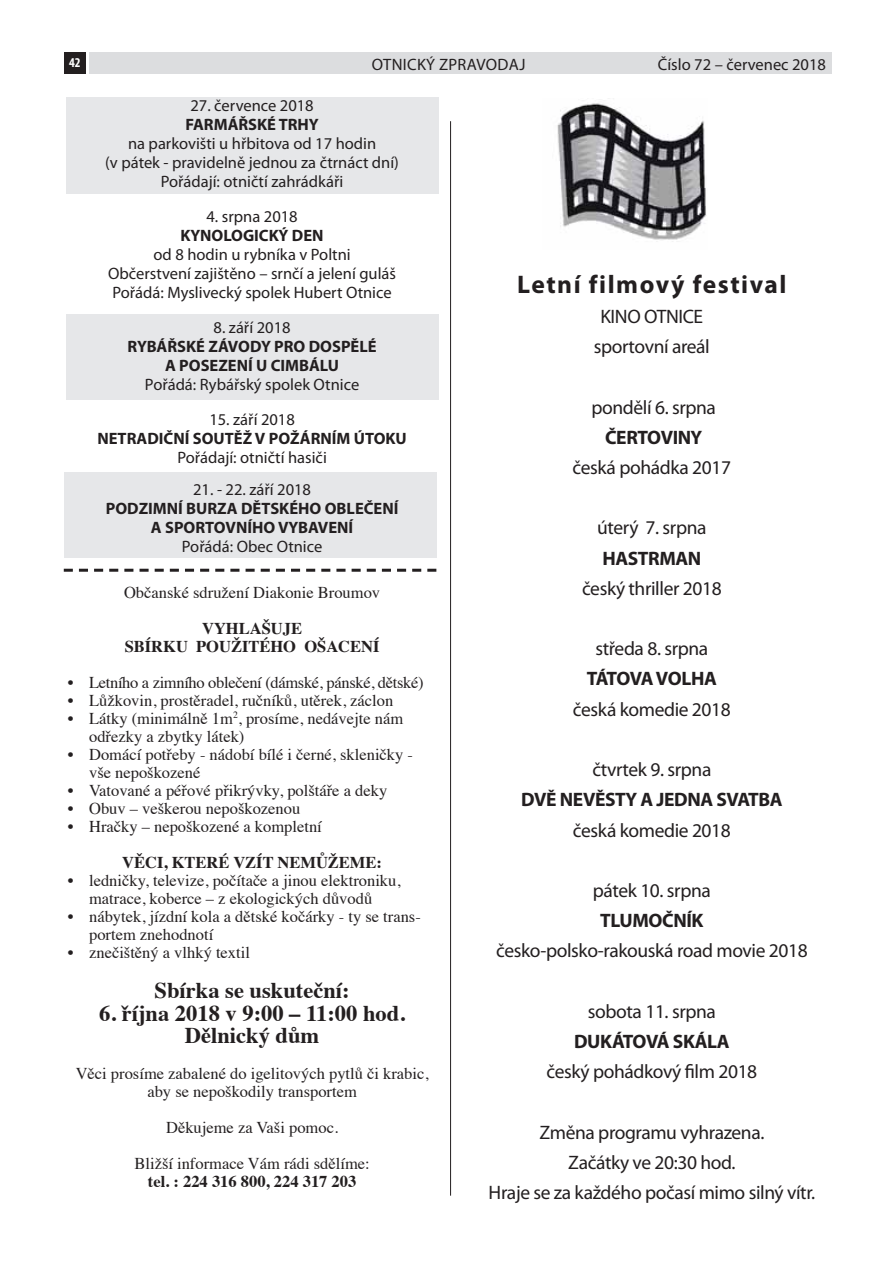
<style>
.page{position:relative;width:893px;height:1263px;background:#fff}
.page>*{position:absolute;margin:0;border:0;box-sizing:border-box;transform-origin:0 0}
.t1{font:700 25.5px "Myriad Pro";letter-spacing:.06em;color:#231f20}
.t2{font:700 22.5px/22.5px "Times";color:#231f20;text-align:center}
.t3{font:19.5px/30.2px "Myriad Pro";letter-spacing:-.02em;color:#231f20}
.t4{font:700 19.5px "Myriad Pro";letter-spacing:-.02em;color:#231f20}
.t5{font:16.5px/18px "Times";color:#231f20}
.t6{font:16.5px/18.9px "Myriad Pro";color:#231f20;text-align:center}
.t7{font:700 16.5px/19px "Myriad Pro";color:#231f20;text-align:center}
.t8{font:700 16.5px/18px "Times";color:#231f20;text-align:center}
.t9{font:16.5px "Times";letter-spacing:-.02em;color:#231f20}
.t10{font:16.5px "Myriad Pro";letter-spacing:.02em;color:#231f20}
.t11{font:700 condensed 13.5px "Myriad Pro";color:#fff}
</style>
<div class="page">
<div style="left:89px;top:52px;width:743px;height:22px;background:#dcdddf"></div>
<div style="left:64px;top:52px;width:22px;height:22px;background:#231f20"></div>
<hr style="left:450px;top:121px;width:1px;height:1075px;background:#231f20">
<img style="left:557px;top:103px;width:150px;height:139px">
<svg style="left:64px;top:569px;width:372px;height:3px"></svg>
<div style="left:64px;top:473px;width:372px;height:85px;background:#e6e7e9"></div>
<div style="left:66px;top:315px;width:372px;height:85px;background:#e6e7e9"></div>
<div style="left:66px;top:97px;width:372px;height:96px;background:#e6e7e9"></div>
<p class="t11" style="left:69px;top:54px;width:13px">42</p>
<p class="t10" style="left:372px;top:54px;width:155px">otnický zpravodaj</p>
<p class="t6" style="left:658px;top:55px;width:170px">Číslo 72 – červenec 2018</p>
<p class="t6" style="left:190px;top:96px;width:125px">27. července 2018</p>
<p class="t7" style="left:186px;top:115px;width:135px">FARMÁŘSKÉ TRHY</p>
<p class="t6" style="left:105px;top:134px;width:295px">na parkovišti u hřbitova od 17 hodin<br>(v pátek - pravidelně jednou za čtrnáct dní)<br>Pořádají: otničtí zahrádkáři</p>
<p class="t6" style="left:206px;top:207px;width:93px">4. srpna 2018</p>
<p class="t7" style="left:181px;top:225px;width:145px">KYNOLOGICKÝ DEN</p>
<p class="t6" style="left:108px;top:245px;width:289px">od 8 hodin u rybníka v Poltni<br>Občerstvení zajištěno – srnčí a jelení guláš<br>Pořádá: Myslivecký spolek Hubert Otnice</p>
<p class="t6" style="left:214px;top:318px;width:79px">8. září 2018</p>
<p class="t7" style="left:128px;top:336px;width:249px">RYBÁŘSKÉ ZÁVODY PRO DOSPĚLÉ<br>A POSEZENÍ U CIMBÁLU</p>
<p class="t6" style="left:145px;top:375px;width:216px">Pořádá: Rybářský spolek Otnice</p>
<p class="t6" style="left:209px;top:410px;width:87px">15. září 2018</p>
<p class="t7" style="left:97px;top:428px;width:311px">NETRADIČNÍ SOUTĚŽ V POŽÁRNÍM ÚTOKU</p>
<p class="t6" style="left:177px;top:448px;width:151px">Pořádají: otničtí hasiči</p>
<p class="t6" style="left:193px;top:479px;width:119px">21. - 22. září 2018</p>
<p class="t7" style="left:106px;top:498px;width:294px">PODZIMNÍ BURZA DĚTSKÉHO OBLEČENÍ<br>A SPORTOVNÍHO VYBAVENÍ</p>
<p class="t6" style="left:182px;top:536px;width:142px">Pořádá: Obec Otnice</p>
<p class="t5" style="left:124px;top:582px;width:258px">Občanské sdružení Diakonie Broumov</p>
<p class="t8" style="left:125px;top:617px;width:256px">VYHLAŠUJE<br>SBÍRKU POUŽITÉHO OŠACENÍ</p>
<p class="t9" style="left:68px;top:667px;width:357px">• Letního a zimního oblečení (dámské, pánské, dětské)</p>
<p class="t5" style="left:68px;top:690px;width:327px">• Lůžkovin, prostěradel, ručníků, utěrek, záclon</p>
<p class="t5" style="left:89px;top:708px;width:316px;text-indent:-21px">• Látky (minimálně 1m<sup>2</sup>, prosíme, nedávejte nám odřezky a zbytky látek)</p>
<p class="t5" style="left:89px;top:744px;width:325px;text-indent:-21px">• Domácí potřeby - nádobí bílé i černé, skleničky - vše nepoškozené</p>
<p class="t5" style="left:68px;top:780px;width:321px">• Vatované a péřové přikrývky, polštáře a deky</p>
<p class="t5" style="left:68px;top:798px;width:234px">• Obuv – veškerou nepoškozenou</p>
<p class="t5" style="left:68px;top:816px;width:256px">• Hračky – nepoškozené a kompletní</p>
<p class="t8" style="left:122px;top:851px;width:261px">VĚCI, KTERÉ VZÍT NEMŮŽEME:</p>
<p class="t5" style="left:68px;top:870px;width:334px;text-align:center">• ledničky, televize, počítače a jinou elektroniku, matrace, koberce – z ekologických důvodů</p>
<p class="t5" style="left:89px;top:906px;width:333px;text-indent:-21px">• nábytek, jízdní kola a dětské kočárky - ty se trans&shy;portem znehodnotí</p>
<p class="t5" style="left:68px;top:942px;width:184px">• znečištěný a vlhký textil</p>
<h2 class="t2" style="left:155px;top:977px;width:197px">Sbírka se uskuteční:</h2>
<h2 class="t2" style="left:99px;top:999px;width:307px">6. října 2018 v 9:00 – 11:00 hod.<br>Dělnický dům</h2>
<p class="t5" style="left:76px;top:1063px;width:354px;text-align:center">Věci prosíme zabalené do igelitových pytlů či krabic, aby se nepoškodily transportem</p>
<p class="t5" style="left:134px;top:1108px;width:237px;line-height:36px;text-align:center">Děkujeme za Vaši pomoc.<br>Bližší informace Vám rádi sdělíme:</p>
<p class="t8" style="left:148px;top:1171px;width:210px">tel. : 224 316 800, 224 317 203</p>
<h1 class="t1" style="left:517px;top:267px;width:271px">Letní filmový festival</h1>
<p class="t3" style="left:600px;top:301px;width:11px">KINOOTNIC</p>
<p class="t3" style="left:594px;top:301px;width:118px;text-indent:100px">E sportovní areál</p>
<p class="t3" style="left:591px;top:392px;width:126px">pondělí 6. srpna</p>
<p class="t4" style="left:605px;top:424px;width:99px">ČERTOVINY</p>
<p class="t3" style="left:573px;top:452px;width:160px">česká pohádka 2017</p>
<p class="t3" style="left:597px;top:512px;width:111px">úterý 7. srpna</p>
<p class="t4" style="left:602px;top:545px;width:100px">HASTRMAN</p>
<p class="t3" style="left:582px;top:573px;width:141px">český thriller 2018</p>
<p class="t3" style="left:595px;top:633px;width:114px">středa 8. srpna</p>
<p class="t4" style="left:587px;top:666px;width:131px">TÁTOVA VOLHA</p>
<p class="t3" style="left:573px;top:694px;width:159px">česká komedie 2018</p>
<p class="t3" style="left:592px;top:754px;width:121px">čtvrtek 9. srpna</p>
<p class="t4" style="left:521px;top:787px;width:263px">DVĚ NEVĚSTY A JEDNA SVATBA</p>
<p class="t3" style="left:573px;top:815px;width:159px">česká komedie 2018</p>
<p class="t3" style="left:593px;top:875px;width:120px">pátek 10. srpna</p>
<p class="t4" style="left:600px;top:908px;width:105px">TLUMOČNÍK</p>
<p class="t3" style="left:496px;top:935px;width:313px">česko-polsko-rakouská road movie 2018</p>
<p class="t3" style="left:588px;top:996px;width:130px">sobota 11. srpna</p>
<p class="t4" style="left:574px;top:1029px;width:157px">DUKÁTOVÁ SKÁLA</p>
<p class="t3" style="left:547px;top:1056px;width:212px">český pohádkový film 2018</p>
<p class="t3" style="left:489px;top:1117px;width:328px;text-align:center">Změna programu vyhrazena.<br>Začátky ve 20:30 hod.<br>Hraje se za každého počasí mimo silný vítr.</p>
</div>
